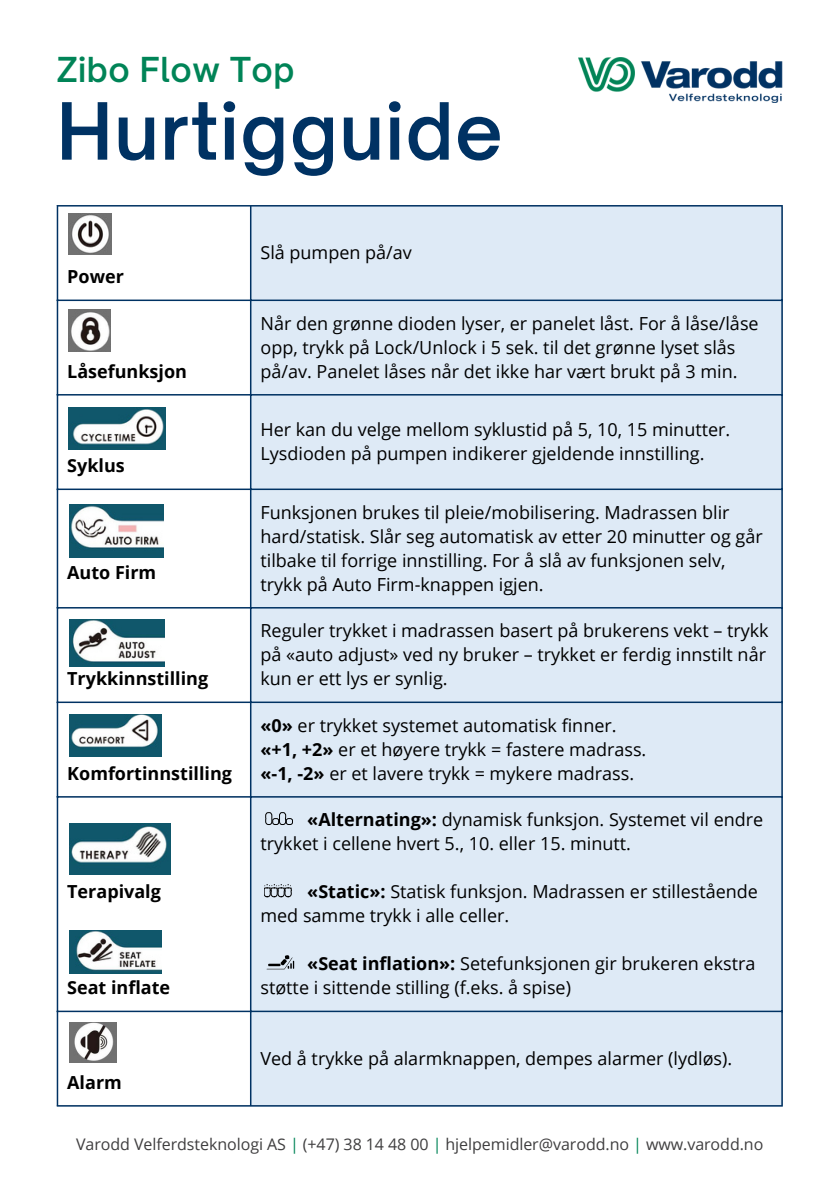
<style>
.page{position:relative;width:839px;height:1191px;background:#fff}
.page>*{position:absolute;margin:0;border:0;box-sizing:border-box;transform-origin:0 0}
.t1{font:600 75.4px "Open Sauce One";letter-spacing:.015em;color:#003263}
.t2{font:600 33px "Open Sauce One";letter-spacing:.015em;color:#008457}
.t3{font:18px/24px "Open Sans";color:#000}
.t4{font:700 18px "Open Sans";color:#000}
.t5{font:16px "Open Sans";letter-spacing:-.005em;color:#3f3e3f}
.s1{font-weight:700}
.s2{color:#008457}
</style>
<div class="page">
<img style="left:578px;top:58px;width:204px;height:45px">
<div style="left:251px;top:207px;width:530px;height:898px;background:#deeaf6"></div>
<hr style="left:57px;top:207px;width:1px;height:898px;background:#003263">
<hr style="left:250px;top:207px;width:1px;height:898px;background:#003263">
<hr style="left:781px;top:207px;width:1px;height:898px;background:#003263">
<hr style="left:57px;top:205px;width:725px;height:2px;background:#003263">
<hr style="left:57px;top:300px;width:725px;height:1px;background:#003263">
<hr style="left:57px;top:394px;width:725px;height:2px;background:#003263">
<hr style="left:57px;top:489px;width:725px;height:1px;background:#003263">
<hr style="left:57px;top:607px;width:725px;height:2px;background:#003263">
<hr style="left:57px;top:702px;width:725px;height:1px;background:#003263">
<hr style="left:57px;top:796px;width:725px;height:2px;background:#003263">
<hr style="left:57px;top:1011px;width:725px;height:1px;background:#003263">
<hr style="left:57px;top:1105px;width:725px;height:2px;background:#003263">
<img style="left:68px;top:214px;width:44px;height:40px">
<img style="left:68px;top:310px;width:42px;height:42px">
<img style="left:68px;top:408px;width:98px;height:42px">
<img style="left:70px;top:505px;width:93px;height:52px">
<img style="left:70px;top:620px;width:94px;height:46px">
<img style="left:70px;top:715px;width:91px;height:42px">
<img style="left:70px;top:824px;width:100px;height:51px">
<img style="left:70px;top:930px;width:91px;height:44px">
<img style="left:70px;top:1022px;width:46px;height:41px">
<div style="left:262px;top:812px;width:33px;height:18px;background:#deeaf6"></div>
<svg style="left:279px;top:812px;width:7px;height:13px"></svg>
<svg style="left:265px;top:812px;width:8px;height:13px"></svg>
<div style="left:272px;top:818px;width:7px;height:7px;border:1px solid #000;border-radius:2px"></div>
<div style="left:286px;top:818px;width:7px;height:7px;border:1px solid #000;border-radius:2px"></div>
<div style="left:262px;top:884px;width:30px;height:18px;background:#deeaf6"></div>
<svg style="left:264px;top:884px;width:28px;height:14px"></svg>
<svg style="left:262px;top:955px;width:35px;height:18px"></svg>
<svg style="left:266px;top:955px;width:28px;height:14px"></svg>
<p class="t2" style="left:57px;top:49px;width:239px">Zibo Flow Top</p>
<p class="t1" style="left:57px;top:84px;width:447px">Hurtigguide</p>
<p class="t4" style="left:67px;top:264px;width:58px">Power</p>
<p class="t4" style="left:67px;top:358px;width:121px">Låsefunksjon</p>
<p class="t4" style="left:67px;top:453px;width:59px">Syklus</p>
<p class="t4" style="left:67px;top:559px;width:91px">Auto Firm</p>
<p class="t4" style="left:67px;top:666px;width:142px">Trykkinnstilling</p>
<p class="t4" style="left:67px;top:760px;width:166px">Komfortinnstilling</p>
<p class="t4" style="left:67px;top:879px;width:95px">Terapivalg</p>
<p class="t4" style="left:67px;top:975px;width:104px">Seat inflate</p>
<p class="t4" style="left:67px;top:1069px;width:56px">Alarm</p>
<p class="t3" style="left:260px;top:240px;width:153px">Slå pumpen på/av</p>
<p class="t3" style="left:260px;top:311px;width:499px">Når den grønne dioden lyser, er panelet låst. For å låse/låse opp, trykk på Lock/Unlock i 5 sek. til det grønne lyset slås på/av. Panelet låses når det ikke har vært brukt på 3 min.</p>
<p class="t3" style="left:260px;top:417px;width:471px">Her kan du velge mellom syklustid på 5, 10, 15 minutter.<br>Lysdioden på pumpen indikerer gjeldende innstilling.</p>
<p class="t3" style="left:260px;top:500px;width:504px">Funksjonen brukes til pleie/mobilisering. Madrassen blir hard/statisk. Slår seg automatisk av etter 20 minutter og går tilbake til forrige innstilling. For å slå av funksjonen selv, trykk på Auto Firm-knappen igjen.</p>
<p class="t3" style="left:260px;top:618px;width:509px">Reguler trykket i madrassen basert på brukerens vekt – trykk på «auto adjust» ved ny bruker – trykket er ferdig innstilt når kun er ett lys er synlig.</p>
<p class="t3" style="left:260px;top:713px;width:357px"><span class="s1">«0»</span> er trykket systemet automatisk finner.</p>
<p class="t3" style="left:260px;top:737px;width:387px"><span class="s1">«+1, +2»</span> er et høyere trykk = fastere madrass.</p>
<p class="t3" style="left:260px;top:761px;width:375px"><span class="s1">«-1, -2»</span> er et lavere trykk = mykere madrass.</p>
<p class="t3" style="left:260px;top:807px;width:504px;text-indent:47px"><span class="s1">«Alternating»:</span> dynamisk funksjon. Systemet vil endre trykket i cellene hvert 5., 10. eller 15. minutt.</p>
<p class="t3" style="left:260px;top:879px;width:499px;text-indent:47px"><span class="s1">«Static»:</span> Statisk funksjon. Madrassen er stillestående med samme trykk i alle celler.</p>
<p class="t3" style="left:260px;top:951px;width:496px;text-indent:47px"><span class="s1">«Seat inflation»:</span> Setefunksjonen gir brukeren ekstra støtte i sittende stilling (f.eks. å spise)</p>
<p class="t3" style="left:260px;top:1046px;width:473px">Ved å trykke på alarmknappen, dempes alarmer (lydløs).</p>
<p class="t5" style="left:76px;top:1132px;width:688px">Varodd Velferdsteknologi AS <span class="s2">|</span> (+47) 38 14 48 00 <span class="s2">|</span> hjelpemidler@varodd.no <span class="s2">|</span> www.varodd.no</p>
</div>
